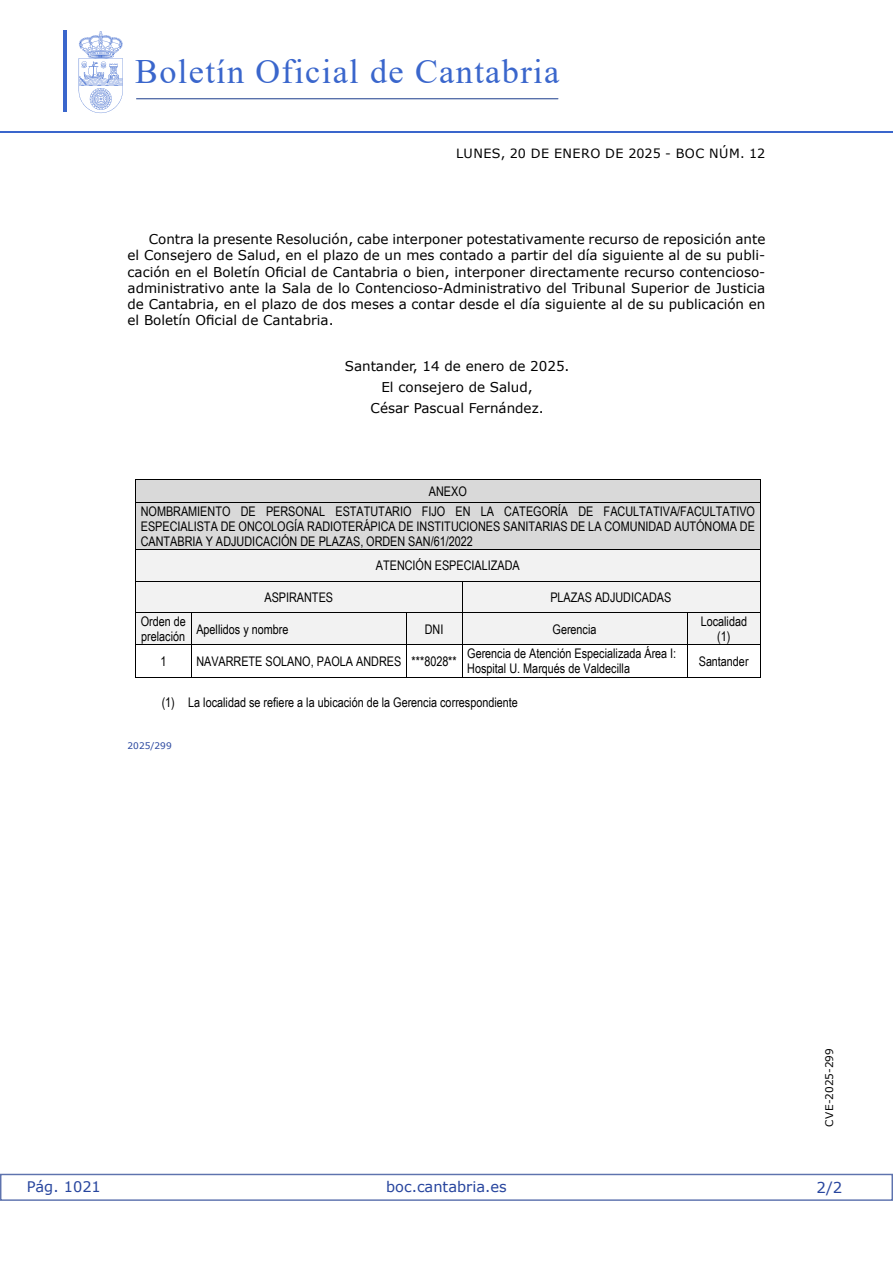
<style>
.page{position:relative;width:893px;height:1263px;background:#fff}
.page>*{position:absolute;margin:0;border:0;box-sizing:border-box;transform-origin:0 0}
.t1{font:34.2px "Times New Roman";letter-spacing:.04em;color:#3a66cc}
.t2{font:15px "Verdana 2";color:#27459e}
.t3{font:14.55px "Verdana 2";color:#27459e}
.inicio_de_parrafo{font:13.5px/16.2px "Verdana";color:#000;text-align:justify}
.center{font:13.5px "Verdana";color:#000}
.t4{font:13.2px/15.1px "Arial Narrow";color:#000}
.t5{font:12.75px "Verdana 2";letter-spacing:.035em;color:#000}
.t6{font:10.5px "Verdana 2";color:#000}
.numero_exp{font:9px "Verdana 2";color:#27459e}
.s1{font-family:"Verdana 2"}
</style>
<div class="page">
<hr style="left:0;top:132px;width:893px;height:1px;background:#3a66cc">
<hr style="left:136px;top:99px;width:422px;height:1px;background:#2a4993">
<svg style="left:79px;top:31px;width:44px;height:82px"></svg>
<hr style="left:63px;top:30px;width:4px;height:82px;background:#3a66cc">
<div style="left:0;top:1174px;width:893px;height:27px;border:1px solid #5e73ae"></div>
<div style="left:136px;top:480px;width:624px;height:22px;background:#d9d9d9"></div>
<hr style="left:136px;top:479px;width:624px;height:1px;background:#000">
<div style="left:141px;top:503px;width:614px;height:15px;background:#d9d9d9"></div>
<div style="left:141px;top:518px;width:614px;height:15px;background:#d9d9d9"></div>
<div style="left:141px;top:533px;width:614px;height:16px;background:#d9d9d9"></div>
<svg style="left:135px;top:479px;width:1px;height:24px"></svg>
<hr style="left:136px;top:502px;width:624px;height:1px;background:#000">
<svg style="left:760px;top:479px;width:1px;height:24px"></svg>
<hr style="left:135px;top:503px;width:1px;height:46px;background:#000">
<hr style="left:760px;top:503px;width:1px;height:46px;background:#000">
<div style="left:136px;top:549px;width:624px;height:32px;background:#f2f2f2"></div>
<hr style="left:136px;top:549px;width:624px;height:1px;background:#000">
<hr style="left:135px;top:549px;width:1px;height:32px;background:#000">
<hr style="left:760px;top:549px;width:1px;height:32px;background:#000">
<div style="left:136px;top:581px;width:326px;height:32px;background:#f2f2f2"></div>
<div style="left:462px;top:581px;width:298px;height:32px;background:#f2f2f2"></div>
<hr style="left:136px;top:581px;width:326px;height:1px;background:#000">
<hr style="left:463px;top:581px;width:297px;height:1px;background:#000">
<hr style="left:135px;top:581px;width:1px;height:32px;background:#000">
<hr style="left:462px;top:581px;width:1px;height:32px;background:#000">
<hr style="left:760px;top:581px;width:1px;height:32px;background:#000">
<div style="left:136px;top:613px;width:55px;height:31px;background:#f2f2f2"></div>
<div style="left:191px;top:613px;width:215px;height:31px;background:#f2f2f2"></div>
<div style="left:406px;top:613px;width:56px;height:31px;background:#f2f2f2"></div>
<div style="left:462px;top:613px;width:225px;height:31px;background:#f2f2f2"></div>
<div style="left:688px;top:613px;width:72px;height:31px;background:#f2f2f2"></div>
<hr style="left:136px;top:613px;width:55px;height:1px;background:#000">
<hr style="left:192px;top:613px;width:214px;height:1px;background:#000">
<hr style="left:407px;top:613px;width:55px;height:1px;background:#000">
<hr style="left:463px;top:613px;width:224px;height:1px;background:#000">
<hr style="left:688px;top:613px;width:72px;height:1px;background:#000">
<hr style="left:135px;top:613px;width:1px;height:31px;background:#000">
<hr style="left:191px;top:613px;width:1px;height:31px;background:#000">
<hr style="left:406px;top:613px;width:1px;height:31px;background:#000">
<hr style="left:462px;top:613px;width:1px;height:31px;background:#000">
<hr style="left:687px;top:613px;width:1px;height:31px;background:#000">
<hr style="left:760px;top:613px;width:1px;height:31px;background:#000">
<hr style="left:136px;top:644px;width:55px;height:1px;background:#000">
<hr style="left:192px;top:644px;width:214px;height:1px;background:#000">
<hr style="left:407px;top:644px;width:55px;height:1px;background:#000">
<hr style="left:463px;top:644px;width:224px;height:1px;background:#000">
<hr style="left:688px;top:644px;width:72px;height:1px;background:#000">
<hr style="left:135px;top:645px;width:1px;height:32px;background:#000">
<hr style="left:136px;top:677px;width:55px;height:1px;background:#000">
<hr style="left:191px;top:645px;width:1px;height:32px;background:#000">
<hr style="left:192px;top:677px;width:214px;height:1px;background:#000">
<hr style="left:406px;top:645px;width:1px;height:32px;background:#000">
<hr style="left:407px;top:677px;width:55px;height:1px;background:#000">
<hr style="left:462px;top:645px;width:1px;height:32px;background:#000">
<hr style="left:463px;top:677px;width:224px;height:1px;background:#000">
<hr style="left:687px;top:645px;width:1px;height:32px;background:#000">
<hr style="left:688px;top:677px;width:72px;height:1px;background:#000">
<hr style="left:760px;top:645px;width:1px;height:32px;background:#000">
<h1 class="t1" style="left:135px;top:47px;width:425px">Boletín Oficial de Cantabria</h1>
<p class="t5" style="left:456px;top:144px;width:311px">LUNES, 20 DE ENERO DE 2025 - BOC NÚM. 12</p>
<p class="inicio_de_parrafo" style="left:128px;top:231px;width:639px;text-indent:21px">Contra la presente Resolución, cabe interponer potestativamente recurso de reposición ante el Consejero de Salud, en el plazo de un mes contado a partir del día siguiente al de su publi&shy;cación en el Boletín Oficial de Cantabria o bien, interponer directamente recurso contencioso&shy;<span class="s1">administrativo ante la Sala de lo Contencioso-Administrativo del Tribunal Superior de Justicia </span>de Cantabria, en el plazo de dos meses a contar desde el día siguiente al de su publicación en el Boletín Oficial de Cantabria.</p>
<p class="center" style="left:345px;top:357px;width:226px">Santander, 14 de enero de 2025.</p>
<p class="center" style="left:381px;top:378px;width:153px">El consejero de Salud,</p>
<p class="center" style="left:371px;top:399px;width:175px">César Pascual Fernández.</p>
<p class="t4" style="left:141px;top:481px;width:616px;line-height:19.6px;text-align:center">ANEXO<br>NOMBRAMIENTO DE PERSONAL ESTATUTARIO FIJO EN LA CATEGORÍA DE FACULTATIVA/FACULTATIVO</p>
<p class="t4" style="left:141px;top:518px;width:616px">ESPECIALISTA DE ONCOLOGÍA RADIOTERÁPICA DE INSTITUCIONES SANITARIAS DE LA COMUNIDAD AUTÓNOMA DE<br>CANTABRIA Y ADJUDICACIÓN DE PLAZAS, ORDEN SAN/61/2022</p>
<p class="t4" style="left:376px;top:557px;width:146px">ATENCIÓN ESPECIALIZADA</p>
<p class="t4" style="left:264px;top:589px;width:70px">ASPIRANTES</p>
<p class="t4" style="left:550px;top:589px;width:123px">PLAZAS ADJUDICADAS</p>
<p class="t4" style="left:141px;top:613px;width:47px">Orden de prelación</p>
<p class="t4" style="left:196px;top:621px;width:94px">Apellidos y nombre</p>
<p class="t4" style="left:425px;top:621px;width:20px">DNI</p>
<p class="t4" style="left:553px;top:621px;width:45px">Gerencia</p>
<p class="t4" style="left:701px;top:613px;width:48px;text-align:center">Localidad (1)</p>
<p class="t4" style="left:160px;top:653px;width:8px">1</p>
<p class="t4" style="left:196px;top:653px;width:262px">NAVARRETE SOLANO, PAOLA ANDRES ***8028**</p>
<p class="t4" style="left:467px;top:645px;width:211px">Gerencia de Atención Especializada Área I:<br>Hospital U. Marqués de Valdecilla</p>
<p class="t4" style="left:699px;top:653px;width:51px">Santander</p>
<p class="t4" style="left:162px;top:694px;width:358px">(1) La localidad se refiere a la ubicación de la Gerencia correspondiente</p>
<p class="numero_exp" style="left:128px;top:739px;width:46px">2025/299</p>
<p class="t3" style="left:27px;top:1177px;width:76px">Pág. 1021</p>
<p class="t3" style="left:386px;top:1177px;width:122px">boc.cantabria.es</p>
<p class="t6" style="left:822px;top:1126px;width:80px;rotate:-90deg">CVE-2025-299</p>
<p class="t2" style="left:816px;top:1177px;width:27px">2/2</p>
</div>
